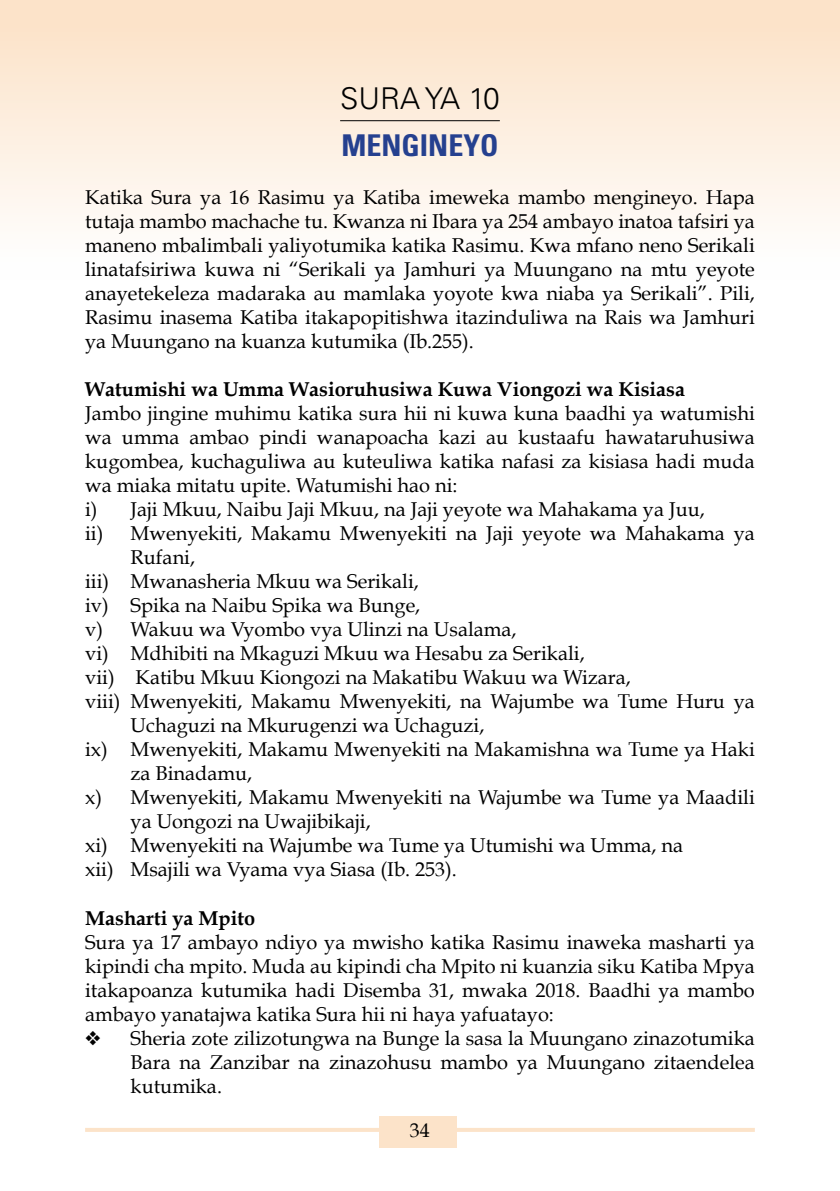
<style>
.page{position:relative;width:840px;height:1191px;background:#fff}
.page>*{position:absolute;margin:0;border:0;box-sizing:border-box;transform-origin:0 0}
.t1{font:700 condensed 30px "Univers";color:#25408f}
.t2{font:300 30px "Univers";color:#000}
.t3{font:20px/24px "Book Antiqua";color:#000;text-align:justify}
.t4{font:700 20px "Book Antiqua";color:#000}
</style>
<div class="page">
<div style="left:379px;top:1115px;width:77px;height:32px;background:#fce3c9"></div>
<svg style="left:85px;top:1128px;width:294px;height:3px"></svg>
<svg style="left:456px;top:1127px;width:298px;height:4px"></svg>
<div style="left:0;top:0;width:839px;height:280px;background:linear-gradient(to bottom,#fce1c5,#feffff)"></div>
<hr style="left:340px;top:120px;width:159px;height:1px;background:#000">
<h1 class="t2" style="left:340px;top:80px;width:161px">SURA YA 10</h1>
<h1 class="t1" style="left:341px;top:127px;width:158px">MENGINEYO</h1>
<p class="t3" style="left:85px;top:185px;width:671px">Katika Sura ya 16 Rasimu ya Katiba imeweka mambo mengineyo. Hapa tutaja mambo machache tu. Kwanza ni Ibara ya 254 ambayo inatoa tafsiri ya maneno mbalimbali yaliyotumika katika Rasimu. Kwa mfano neno Serikali linatafsiriwa kuwa ni “Serikali ya Jamhuri ya Muungano na mtu yeyote anayetekeleza madaraka au mamlaka yoyote kwa niaba ya Serikali”. Pili, Rasimu inasema Katiba itakapopitishwa itazinduliwa na Rais wa Jamhuri ya Muungano na kuanza kutumika (Ib.255).</p>
<p class="t4" style="left:85px;top:378px;width:601px">Watumishi wa Umma Wasioruhusiwa Kuwa Viongozi wa Kisiasa</p>
<p class="t3" style="left:85px;top:401px;width:670px">Jambo jingine muhimu katika sura hii ni kuwa kuna baadhi ya watumishi</p>
<p class="t3" style="left:85px;top:425px;width:670px">wa umma ambao pindi wanapoacha kazi au kustaafu hawataruhusiwa</p>
<p class="t3" style="left:85px;top:449px;width:670px">kugombea, kuchaguliwa au kuteuliwa katika nafasi za kisiasa hadi muda</p>
<p class="t3" style="left:85px;top:473px;width:374px">wa miaka mitatu upite. Watumishi hao ni:</p>
<p class="t3" style="left:85px;top:497px;width:621px">i) Jaji Mkuu, Naibu Jaji Mkuu, na Jaji yeyote wa Mahakama ya Juu,</p>
<p class="t3" style="left:85px;top:521px;width:670px">ii) Mwenyekiti, Makamu Mwenyekiti na Jaji yeyote wa Mahakama ya</p>
<p class="t3" style="left:130px;top:545px;width:66px">Rufani,</p>
<p class="t3" style="left:85px;top:569px;width:335px">iii) Mwanasheria Mkuu wa Serikali,</p>
<p class="t3" style="left:85px;top:593px;width:336px">iv) Spika na Naibu Spika wa Bunge,</p>
<p class="t3" style="left:85px;top:617px;width:432px">v) Wakuu wa Vyombo vya Ulinzi na Usalama,</p>
<p class="t3" style="left:85px;top:641px;width:501px">vi) Mdhibiti na Mkaguzi Mkuu wa Hesabu za Serikali,</p>
<p class="t3" style="left:85px;top:665px;width:547px">vii) Katibu Mkuu Kiongozi na Makatibu Wakuu wa Wizara,</p>
<p class="t3" style="left:85px;top:689px;width:670px">viii) Mwenyekiti, Makamu Mwenyekiti, na Wajumbe wa Tume Huru ya</p>
<p class="t3" style="left:130px;top:713px;width:355px">Uchaguzi na Mkurugenzi wa Uchaguzi,</p>
<p class="t3" style="left:85px;top:737px;width:670px">ix) Mwenyekiti, Makamu Mwenyekiti na Makamishna wa Tume ya Haki</p>
<p class="t3" style="left:130px;top:761px;width:123px">za Binadamu,</p>
<p class="t3" style="left:85px;top:785px;width:670px">x) Mwenyekiti, Makamu Mwenyekiti na Wajumbe wa Tume ya Maadili</p>
<p class="t3" style="left:130px;top:809px;width:241px">ya Uongozi na Uwajibikaji,</p>
<p class="t3" style="left:85px;top:833px;width:599px">xi) Mwenyekiti na Wajumbe wa Tume ya Utumishi wa Umma, na</p>
<p class="t3" style="left:85px;top:857px;width:373px">xii) Msajili wa Vyama vya Siasa (Ib. 253).</p>
<p class="t4" style="left:85px;top:906px;width:171px">Masharti ya Mpito</p>
<p class="t3" style="left:85px;top:929px;width:670px">Sura ya 17 ambayo ndiyo ya mwisho katika Rasimu inaweka masharti ya kipindi cha mpito. Muda au kipindi cha Mpito ni kuanzia siku Katiba Mpya itakapoanza kutumika hadi Disemba 31, mwaka 2018. Baadhi ya mambo ambayo yanatajwa katika Sura hii ni haya yafuatayo:</p>
<p class="t3" style="left:130px;top:1025px;width:625px;text-indent:-45px">❖ Sheria zote zilizotungwa na Bunge la sasa la Muungano zinazotumika Bara na Zanzibar na zinazohusu mambo ya Muungano zitaendelea kutumika.</p>
<p class="t3" style="left:410px;top:1118px;width:21px">34</p>
</div>
